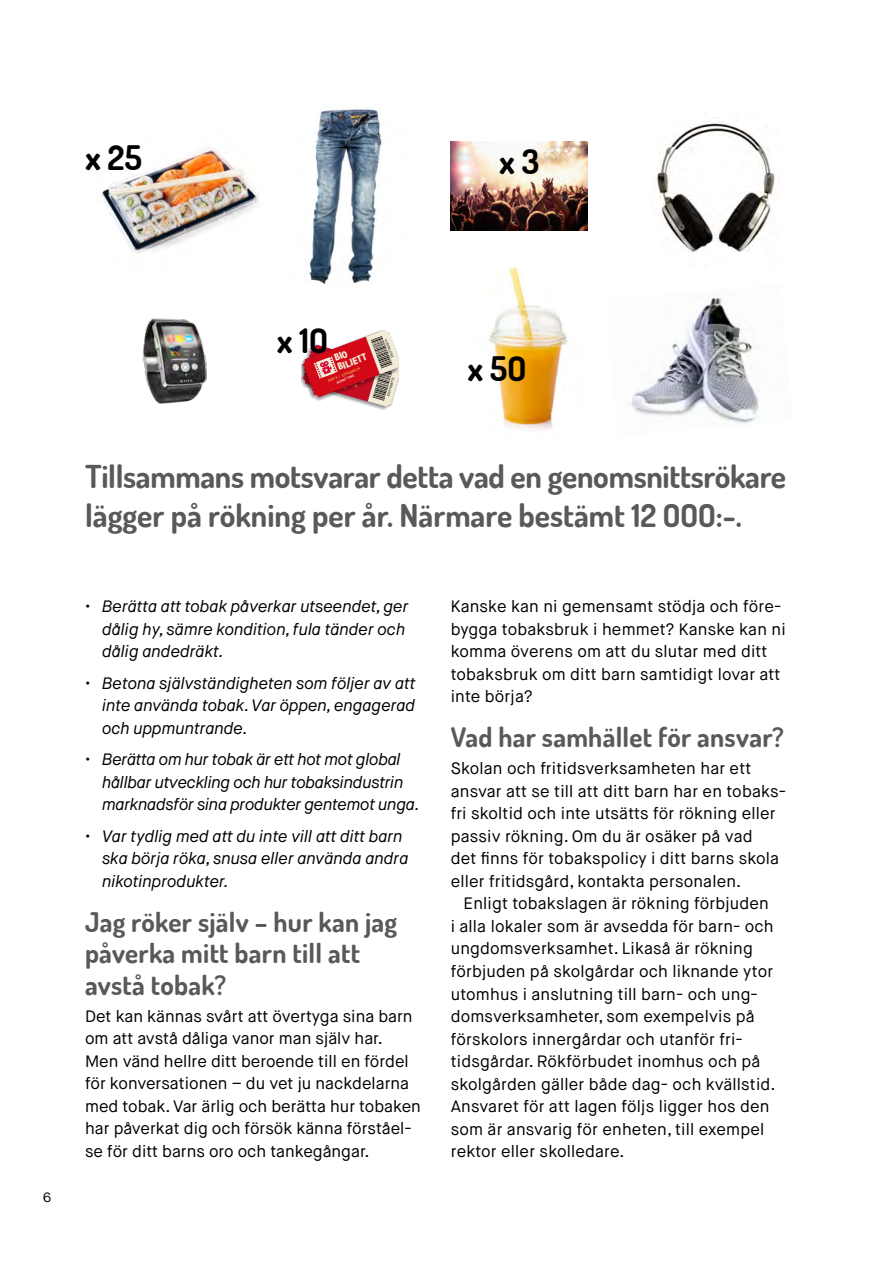
<style>
.page{position:relative;width:893px;height:1263px;background:#fff}
.page>*{position:absolute;margin:0;border:0;box-sizing:border-box;transform-origin:0 0}
.t1{font:700 33.75px "Dosis";color:#000}
.t2{font:700 31.5px/39px "Dosis";letter-spacing:-.01em;color:#58595b}
.t3{font:700 27px/31.5px "Dosis";letter-spacing:.01em;color:#58595b}
.t4{font:16.5px/22.5px "Maison Neue";letter-spacing:.01em;color:#000}
.t5{font:italic 16.5px/22.5px "Maison Neue";color:#000}
.t6{font:13.5px "Maison Neue";color:#000}
.t7{font:800 condensed 10.2px/9.6px "Abadi";color:#f2ebd8}
.t8{font:700 3.3px "Frutiger";color:#e8ba46}
.t9{font:700 3.3px "Frutiger";color:#f2ebd8}
</style>
<div class="page">
<img style="left:309px;top:109px;width:73px;height:175px">
<img style="left:142px;top:318px;width:64px;height:85px">
<img style="left:656px;top:121px;width:119px;height:131px">
<img style="left:631px;top:295px;width:128px;height:132px">
<svg style="left:301px;top:330px;width:97px;height:80px"></svg>
<img style="left:489px;top:268px;width:80px;height:162px">
<img style="left:101px;top:147px;width:158px;height:107px">
<img style="left:451px;top:141px;width:136px;height:90px">
<h1 class="t1" style="left:85px;top:135px;width:58px">x 25</h1>
<h1 class="t1" style="left:499px;top:140px;width:42px">x 3</h1>
<p class="t6" style="left:43px;top:1189px;width:10px">6</p>
<h1 class="t1" style="left:277px;top:318px;width:53px">x 10</h1>
<p class="t7" style="left:333px;top:354px;width:32px;rotate:-20deg">BIO<br>BILJETT</p>
<p class="t8" style="left:328px;top:379px;width:35px;rotate:-21deg">RAD 8 / STOLSNR 29</p>
<p class="t9" style="left:336px;top:381px;width:20px;rotate:-21deg">ADMIT ONE</p>
<h1 class="t1" style="left:468px;top:346px;width:60px">x 50</h1>
<h2 class="t2" style="left:85px;top:456px;width:703px">Tillsammans motsvarar detta vad en genomsnittsrökare lägger på rökning per år. Närmare bestämt 12 000:-.</h2>
<p class="t5" style="left:102px;top:596px;width:308px;text-indent:-17px">• Berätta att tobak påverkar utseendet, ger dålig hy, sämre kondition, fula tänder och dålig andedräkt.</p>
<p class="t5" style="left:102px;top:672px;width:315px;text-align:justify;text-indent:-17px">• Betona självständigheten som följer av att inte använda tobak. Var öppen, engagerad och uppmuntrande.</p>
<p class="t5" style="left:102px;top:749px;width:319px;text-indent:-17px">• Berätta om hur tobak är ett hot mot global hållbar utveckling och hur tobaksindustrin marknadsför sina produkter gentemot unga.</p>
<p class="t5" style="left:102px;top:825px;width:308px;text-indent:-17px">• Var tydlig med att du inte vill att ditt barn ska börja röka, snusa eller använda andra nikotinprodukter.</p>
<h3 class="t3" style="left:85px;top:905px;width:314px">Jag röker själv – hur kan jag påverka mitt barn till att avstå tobak?</h3>
<p class="t4" style="left:85px;top:1005px;width:337px">Det kan kännas svårt att övertyga sina barn om att avstå dåliga vanor man själv har.<br>Men vänd hellre ditt beroende till en fördel för konversationen – du vet ju nackdelarna med tobak. Var ärlig och berätta hur tobaken har påverkat dig och försök känna förståel&shy;se för ditt barns oro och tankegångar.</p>
<p class="t4" style="left:451px;top:596px;width:336px">Kanske kan ni gemensamt stödja och före&shy;bygga tobaksbruk i hemmet? Kanske kan ni komma överens om att du slutar med ditt tobaksbruk om ditt barn samtidigt lovar att inte börja?</p>
<h3 class="t3" style="left:451px;top:721px;width:334px">Vad har samhället för ansvar?</h3>
<p class="t4" style="left:451px;top:757px;width:337px">Skolan och fritidsverksamheten har ett ansvar att se till att ditt barn har en tobaks&shy;fri skoltid och inte utsätts för rökning eller passiv rökning. Om du är osäker på vad<br>det finns för tobakspolicy i ditt barns skola eller fritidsgård, kontakta personalen.</p>
<p class="t4" style="left:451px;top:893px;width:326px;text-indent:13px">Enligt tobakslagen är rökning förbjuden i alla lokaler som är avsedda för barn- och ungdomsverksamhet. Likaså är rökning förbjuden på skolgårdar och liknande ytor utomhus i anslutning till barn- och ung&shy;domsverksamheter, som exempelvis på förskolors innergårdar och utanför fri&shy;tidsgårdar. Rökförbudet inomhus och på skolgården gäller både dag- och kvällstid.<br>Ansvaret för att lagen följs ligger hos den som är ansvarig för enheten, till exempel rektor eller skolledare.</p>
</div>
